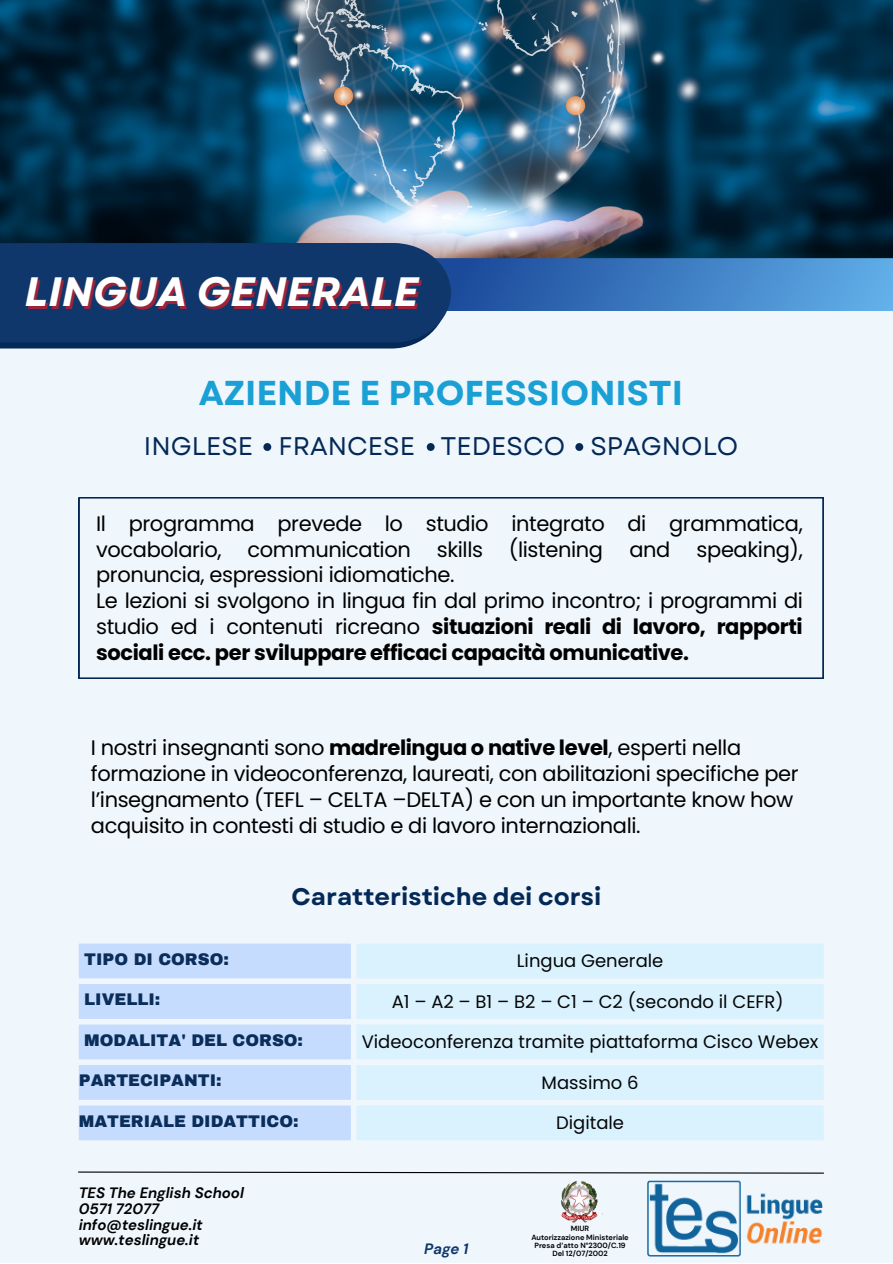
<style>
.page{position:relative;width:893px;height:1264px;background:#fff}
.page>*{position:absolute;margin:0;border:0;box-sizing:border-box;transform-origin:0 0}
.t1{font:italic 700 40.95px "Garet";color:#fff}
.t2{font:700 34.5px "Garet";color:#1aa0d5}
.t3{font:25.5px "Garet";color:#052957}
.t4{font:700 24px "Garet";color:#052957}
.t5{font:21px/25.8px "Poppins";letter-spacing:-.02em;color:#000}
.t6{font:18px "Poppins";color:#000}
.t7{font:900 16.5px "Archivo";color:#052957}
.t8{font:italic 700 15px/15.8px "DM Sans";color:#000}
.t9{font:italic 700 15px "DM Sans";color:#0f376b}
.t10{font:700 7.5px/8.1px "DM Sans";color:#000;text-align:center}
.s1{font-weight:700}
</style>
<div class="page">
<div style="left:0;top:0;width:892px;height:1262px;background:#eff7fd"></div>
<svg style="left:78px;top:1171px;width:746px;height:3px"></svg>
<img style="left:0;top:0;width:892px;height:243px">
<div style="left:0;top:342px;width:418px;height:6px;background:#052957"></div>
<svg style="left:0;top:243px;width:892px;height:99px"></svg>
<img style="left:647px;top:1180px;width:176px;height:76px">
<svg style="left:263px;top:443px;width:8px;height:8px"></svg>
<svg style="left:427px;top:443px;width:7px;height:8px"></svg>
<svg style="left:575px;top:443px;width:8px;height:8px"></svg>
<svg style="left:79px;top:497px;width:744px;height:181px"></svg>
<img style="left:549px;top:1171px;width:53px;height:52px">
<svg style="left:79px;top:943px;width:272px;height:197px;background:#c9dffd"></svg>
<svg style="left:356px;top:944px;width:467px;height:196px;background:#dbf2fd"></svg>
<h1 class="t1" style="left:25px;top:262px;width:396px">LINGUA GENERALE</h1>
<h2 class="t2" style="left:199px;top:368px;width:486px">AZIENDE E PROFESSIONISTI</h2>
<p class="t3" style="left:144px;top:427px;width:596px">INGLESE FRANCESE TEDESCO SPAGNOLO</p>
<p class="t5" style="left:96px;top:510px;width:708px">Il programma prevede lo studio integrato di grammatica, vocabolario, communication skills (listening and speaking), pronuncia, espressioni idiomatiche.<br>Le lezioni si svolgono in lingua fin dal primo incontro; i programmi di studio ed i contenuti ricreano <span class="s1">situazioni reali di lavoro, rapporti sociali ecc. per sviluppare efficaci capacità omunicative.</span></p>
<p class="t5" style="left:91px;top:735px;width:709px">I nostri insegnanti sono <span class="s1">madrelingua o native level</span>, esperti nella formazione in videoconferenza, laureati, con abilitazioni specifiche per l’insegnamento (TEFL – CELTA –DELTA) e con un importante know how acquisito in contesti di studio e di lavoro internazionali.</p>
<p class="t4" style="left:291px;top:879px;width:311px">Caratteristiche dei corsi</p>
<p class="t7" style="left:84px;top:950px;width:146px">TIPO DI CORSO:</p>
<p class="t6" style="left:517px;top:948px;width:148px">Lingua Generale</p>
<p class="t7" style="left:84px;top:990px;width:77px">LIVELLI:</p>
<p class="t6" style="left:392px;top:988px;width:393px">A1 – A2 – B1 – B2 – C1 – C2 (secondo il CEFR)</p>
<p class="t7" style="left:84px;top:1031px;width:220px">MODALITA' DEL CORSO:</p>
<p class="t6" style="left:362px;top:1029px;width:458px">Videoconferenza tramite piattaforma Cisco Webex</p>
<p class="t7" style="left:79px;top:1071px;width:144px">PARTECIPANTI:</p>
<p class="t6" style="left:541px;top:1069px;width:99px">Massimo 6</p>
<p class="t7" style="left:79px;top:1112px;width:221px">MATERIALE DIDATTICO:</p>
<p class="t6" style="left:556px;top:1110px;width:69px">Digitale</p>
<p class="t8" style="left:79px;top:1184px;width:167px">TES The English School<br>0571 72077 info@teslingue.it www.teslingue.it</p>
<p class="t9" style="left:424px;top:1238px;width:46px">Page 1</p>
<p class="t10" style="left:531px;top:1224px;width:99px">MIUR<br>Autorizzazione Ministeriale<br>Presa d’atto N°2300/C.19<br>Del 12/07/2002</p>
</div>
